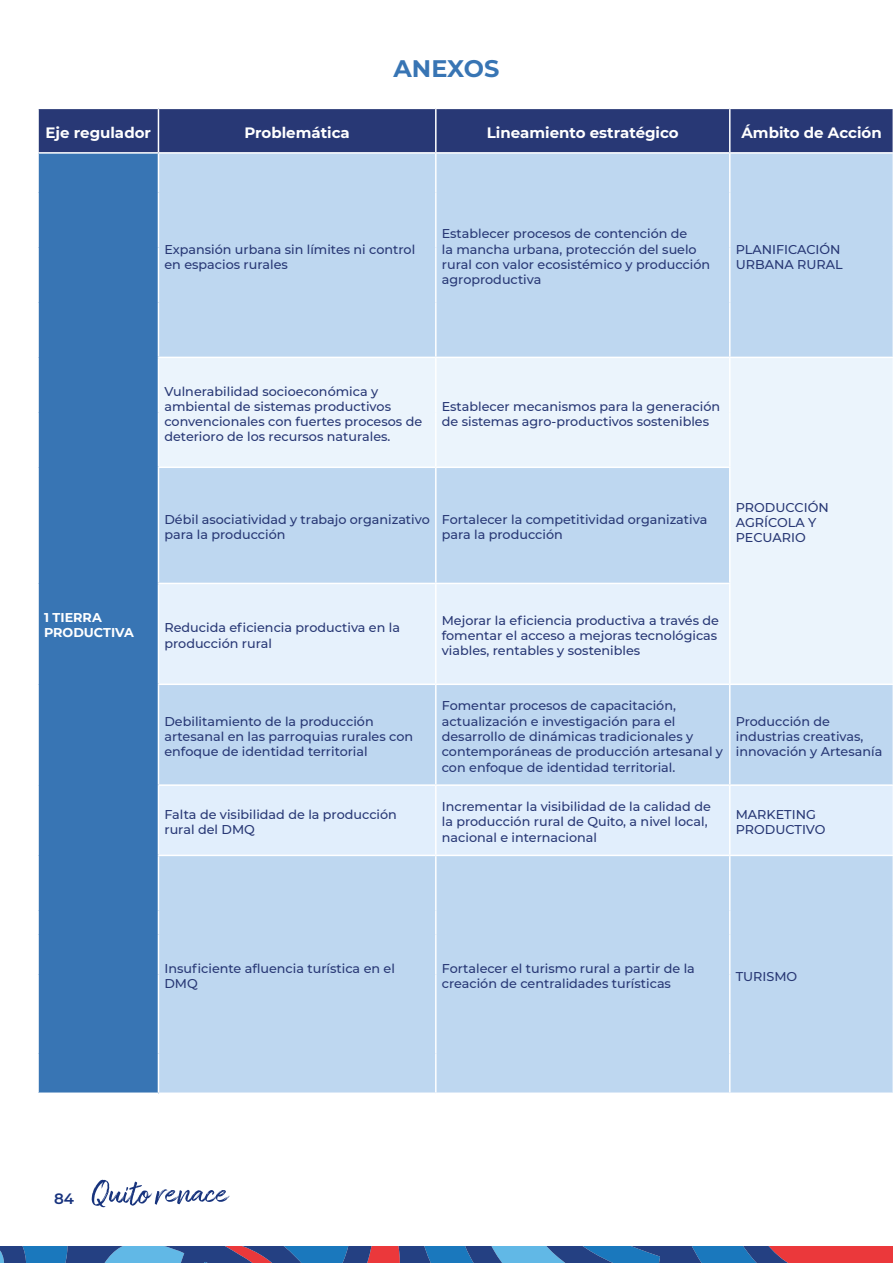
<style>
.page{position:relative;width:893px;height:1263px;background:#fff}
.page>*{position:absolute;margin:0;border:0;box-sizing:border-box;transform-origin:0 0}
.t1{font:100 24px "Montserrat";color:#3875b4}
.t2{font:700 15px "Montserrat";color:#fff}
.t3{font:600 15px "Montserrat";color:#18337e}
.t4{font:500 12.75px/15.3px "Montserrat";color:#283875}
.t5{font:700 12.75px/15.3px "Montserrat";color:#fff}
</style>
<div class="page">
<svg style="left:92px;top:1180px;width:138px;height:27px"></svg>
<svg style="left:0;top:1246px;width:893px;height:17px;background:#4f5f93"></svg>
<div style="left:38px;top:153px;width:120px;height:940px;background:#3875b4"></div>
<div style="left:159px;top:154px;width:733px;height:203px;background:#bed7f0"></div>
<div style="left:159px;top:358px;width:733px;height:325px;background:#ebf4fc"></div>
<div style="left:159px;top:468px;width:570px;height:115px;background:#bed7f0"></div>
<div style="left:159px;top:584px;width:570px;height:99px;background:#e6f1fc"></div>
<div style="left:159px;top:685px;width:733px;height:99px;background:#bed7f0"></div>
<div style="left:159px;top:786px;width:733px;height:69px;background:#e1eefc"></div>
<div style="left:159px;top:856px;width:733px;height:236px;background:#bed7f0"></div>
<hr style="left:37px;top:154px;width:2px;height:39px;background:#fff">
<hr style="left:37px;top:193px;width:2px;height:54px;background:#fff">
<hr style="left:37px;top:247px;width:2px;height:55px;background:#fff">
<hr style="left:37px;top:302px;width:2px;height:55px;background:#fff">
<hr style="left:37px;top:357px;width:2px;height:55px;background:#fff">
<hr style="left:37px;top:412px;width:2px;height:55px;background:#fff">
<hr style="left:37px;top:467px;width:2px;height:116px;background:#fff">
<hr style="left:37px;top:583px;width:2px;height:101px;background:#fff">
<hr style="left:37px;top:684px;width:2px;height:101px;background:#fff">
<hr style="left:37px;top:785px;width:2px;height:70px;background:#fff">
<hr style="left:37px;top:855px;width:2px;height:55px;background:#fff">
<hr style="left:37px;top:910px;width:2px;height:25px;background:#fff">
<hr style="left:37px;top:935px;width:2px;height:39px;background:#fff">
<hr style="left:37px;top:974px;width:2px;height:40px;background:#fff">
<hr style="left:37px;top:1014px;width:2px;height:40px;background:#fff">
<hr style="left:37px;top:1054px;width:2px;height:38px;background:#fff">
<hr style="left:37px;top:1092px;width:121px;height:2px;background:#fff">
<hr style="left:435px;top:154px;width:2px;height:39px;background:#fff">
<hr style="left:729px;top:154px;width:1px;height:39px;background:#fff">
<hr style="left:435px;top:193px;width:2px;height:54px;background:#fff">
<hr style="left:729px;top:193px;width:1px;height:54px;background:#fff">
<hr style="left:435px;top:247px;width:2px;height:55px;background:#fff">
<hr style="left:729px;top:247px;width:1px;height:55px;background:#fff">
<hr style="left:435px;top:302px;width:2px;height:55px;background:#fff">
<hr style="left:729px;top:302px;width:1px;height:55px;background:#fff">
<svg style="left:38px;top:108px;width:855px;height:46px;background:#37467e"></svg>
<hr style="left:435px;top:358px;width:2px;height:54px;background:#fff">
<hr style="left:435px;top:412px;width:2px;height:54px;background:#fff">
<hr style="left:729px;top:358px;width:1px;height:54px;background:#fff">
<hr style="left:729px;top:412px;width:1px;height:54px;background:#fff">
<hr style="left:158px;top:466px;width:278px;height:2px;background:#fff">
<hr style="left:436px;top:466px;width:294px;height:2px;background:#fff">
<hr style="left:435px;top:468px;width:2px;height:115px;background:#fff">
<hr style="left:729px;top:468px;width:1px;height:115px;background:#fff">
<hr style="left:158px;top:583px;width:278px;height:1px;background:#fff">
<hr style="left:436px;top:583px;width:294px;height:1px;background:#fff">
<hr style="left:435px;top:584px;width:2px;height:99px;background:#fff">
<hr style="left:729px;top:584px;width:1px;height:99px;background:#fff">
<hr style="left:435px;top:685px;width:2px;height:99px;background:#fff">
<hr style="left:729px;top:685px;width:1px;height:99px;background:#fff">
<hr style="left:435px;top:786px;width:2px;height:69px;background:#fff">
<hr style="left:729px;top:786px;width:1px;height:69px;background:#fff">
<hr style="left:435px;top:856px;width:2px;height:54px;background:#fff">
<hr style="left:729px;top:856px;width:1px;height:54px;background:#fff">
<hr style="left:435px;top:910px;width:2px;height:25px;background:#fff">
<svg style="left:729px;top:910px;width:1px;height:25px"></svg>
<hr style="left:435px;top:935px;width:2px;height:39px;background:#fff">
<hr style="left:729px;top:935px;width:1px;height:39px;background:#fff">
<hr style="left:435px;top:974px;width:2px;height:40px;background:#fff">
<hr style="left:729px;top:974px;width:1px;height:40px;background:#fff">
<hr style="left:435px;top:1014px;width:2px;height:40px;background:#fff">
<hr style="left:729px;top:1014px;width:1px;height:40px;background:#fff">
<hr style="left:435px;top:1054px;width:2px;height:38px;background:#fff">
<hr style="left:729px;top:1054px;width:1px;height:38px;background:#fff">
<svg style="left:892px;top:909px;width:1px;height:26px"></svg>
<h1 class="t1" style="left:394px;top:53px;width:107px">ANEXOS</h1>
<p class="t2" style="left:45px;top:122px;width:107px">Eje regulador</p>
<p class="t2" style="left:244px;top:122px;width:107px">Problemática</p>
<p class="t2" style="left:487px;top:122px;width:193px">Lineamiento estratégico</p>
<p class="t2" style="left:741px;top:122px;width:142px">Ámbito de Acción</p>
<p class="t4" style="left:164px;top:241px;width:252px">Expansión urbana sin límites ni control en espacios rurales</p>
<p class="t4" style="left:442px;top:226px;width:270px">Establecer procesos de contención de<br>la mancha urbana, protección del suelo rural con valor ecosistémico y producción agroproductiva</p>
<p class="t4" style="left:736px;top:241px;width:108px">PLANIFICACIÓN<br>URBANA RURAL</p>
<p class="t5" style="left:44px;top:609px;width:91px">1 TIERRA<br>PRODUCTIVA</p>
<p class="t4" style="left:164px;top:383px;width:259px">Vulnerabilidad socioeconómica y ambiental de sistemas productivos convencionales con fuertes procesos de deterioro de los recursos naturales.</p>
<p class="t4" style="left:442px;top:398px;width:280px">Establecer mecanismos para la generación de sistemas agro-productivos sostenibles</p>
<p class="t4" style="left:164px;top:511px;width:267px">Débil asociatividad y trabajo organizativo para la producción</p>
<p class="t4" style="left:442px;top:511px;width:267px">Fortalecer la competitividad organizativa para la producción</p>
<p class="t4" style="left:736px;top:499px;width:94px">PRODUCCIÓN<br>AGRÍCOLA Y<br>PECUARIO</p>
<p class="t4" style="left:164px;top:620px;width:237px">Reducida eficiencia productiva en la producción rural</p>
<p class="t4" style="left:442px;top:612px;width:279px">Mejorar la eficiencia productiva a través de fomentar el acceso a mejoras tecnológicas viables, rentables y sostenibles</p>
<p class="t4" style="left:164px;top:713px;width:250px">Debilitamiento de la producción artesanal en las parroquias rurales con enfoque de identidad territorial</p>
<p class="t4" style="left:442px;top:698px;width:283px">Fomentar procesos de capacitación, actualización e investigación para el desarrollo de dinámicas tradicionales y contemporáneas de producción artesanal y con enfoque de identidad territorial.</p>
<p class="t4" style="left:736px;top:713px;width:148px">Producción de industrias creativas, innovación y Artesanía</p>
<p class="t4" style="left:164px;top:806px;width:234px">Falta de visibilidad de la producción rural del DMQ</p>
<p class="t4" style="left:442px;top:798px;width:271px">Incrementar la visibilidad de la calidad de la producción rural de Quito, a nivel local, nacional e internacional</p>
<p class="t4" style="left:736px;top:806px;width:91px">MARKETING<br>PRODUCTIVO</p>
<p class="t4" style="left:164px;top:960px;width:232px">Insuficiente afluencia turística en el<br>DMQ</p>
<p class="t4" style="left:442px;top:960px;width:255px">Fortalecer el turismo rural a partir de la creación de centralidades turísticas</p>
<p class="t4" style="left:736px;top:968px;width:63px">TURISMO</p>
<p class="t3" style="left:54px;top:1188px;width:21px">84</p>
</div>
